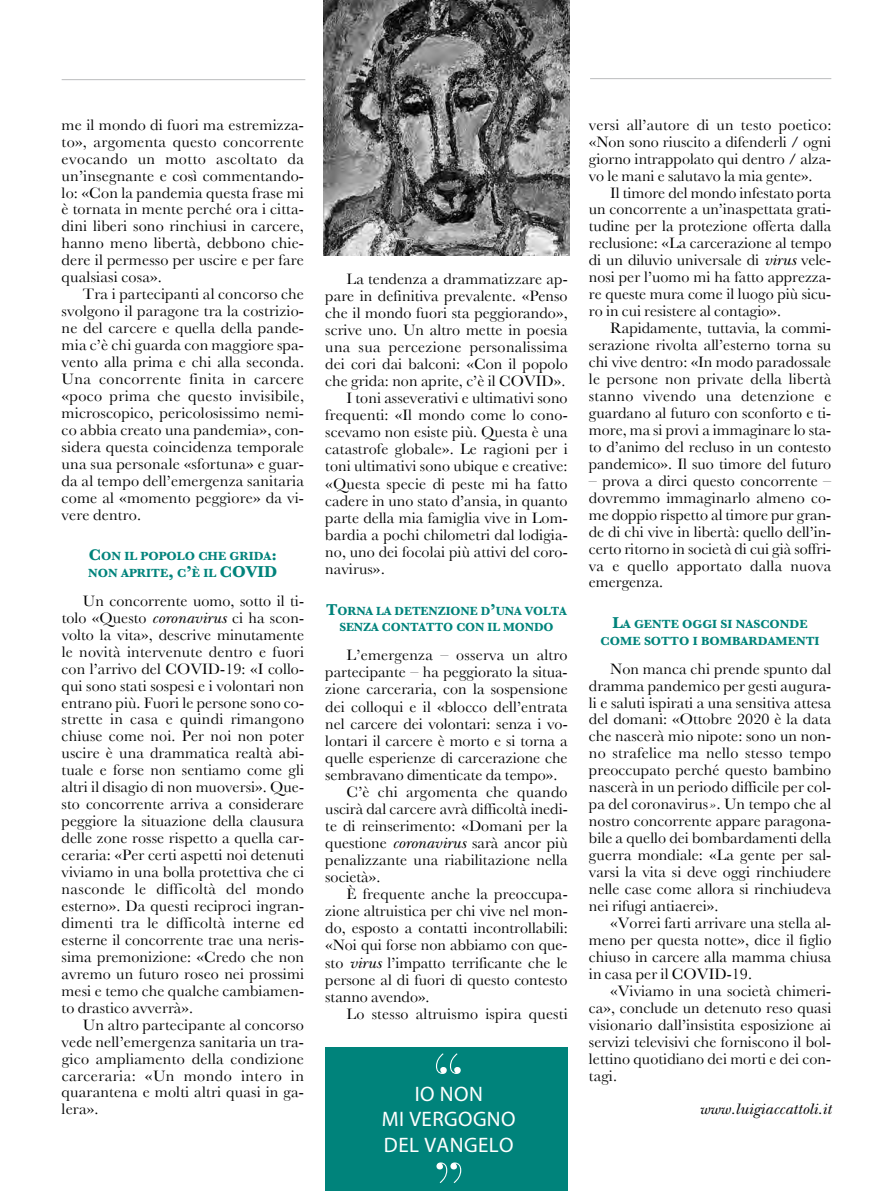
<style>
.page{position:relative;width:893px;height:1191px;background:#fff}
.page>*{position:absolute;margin:0;border:0;box-sizing:border-box;transform-origin:0 0}
.t1{font:72px "Bauer Bodoni Std";color:#fff}
.t2{font:21px/25px "Myriad Pro";letter-spacing:.02em;color:#fff}
.t3{font:700 16.5px "Baskerville";color:#00837b}
.t4{font:15.75px/17px "Baskerville";letter-spacing:.005em;color:#000;text-align:justify}
.t5{font:italic 15.75px "New Baskerville Std";letter-spacing:.005em;color:#000}
.t6{font:700 12.3px/16.5px "Baskerville";color:#00837b;text-align:center}
.s1{font-size:16.5px}
.s2{font-family:"New Baskerville Std";font-style:italic}
</style>
<div class="page">
<hr style="left:590px;top:78px;width:241px;height:1px;background:#bbbdbe">
<hr style="left:62px;top:79px;width:243px;height:1px;background:#bbbdbe">
<img style="left:324px;top:0;width:245px;height:255px">
<div style="left:325px;top:1047px;width:243px;height:144px;background:#00837b"></div>
<p class="t4" style="left:62px;top:116px;width:244px">me il mondo di fuori ma estremizza&shy;to», argomenta questo concorrente evocando un motto ascoltato da un’insegnante e così commentando&shy;lo: «Con la pandemia questa frase mi è tornata in mente perché ora i citta&shy;dini liberi sono rinchiusi in carcere, hanno meno libertà, debbono chie&shy;dere il permesso per uscire e per fare qualsiasi cosa».</p>
<p class="t4" style="left:62px;top:285px;width:244px;text-indent:21px">Tra i partecipanti al concorso che svolgono il paragone tra la costrizio&shy;ne del carcere e quella della pande&shy;mia c’è chi guarda con maggiore spa&shy;vento alla prima e chi alla seconda.<br>Una concorrente finita in carcere «poco prima che questo invisibile, microscopico, pericolosissimo nemi&shy;co abbia creato una pandemia», con&shy;sidera questa coincidenza temporale una sua personale «sfortuna» e guar&shy;da al tempo dell’emergenza sanitaria come al «momento peggiore» da vi&shy;vere dentro.</p>
<p class="t6" style="left:88px;top:548px;width:190px;text-align:left"><span class="s1">C</span>ON IL POPOLO CHE GRIDA<span class="s1">:<br></span>NON APRITE<span class="s1">,</span> C<span class="s1">’</span>È IL <span class="s1">COVI</span></p>
<p class="t3" style="left:264px;top:562px;width:15px">D</p>
<p class="t4" style="left:62px;top:592px;width:244px;text-indent:21px">Un concorrente uomo, sotto il ti&shy;tolo «Questo <span class="s2">coronavirus</span> ci ha scon&shy;volto la vita», descrive minutamente le novità intervenute dentro e fuori con l’arrivo del COVID-19: «I collo&shy;qui sono stati sospesi e i volontari non entrano più. Fuori le persone sono co&shy;strette in casa e quindi rimangono chiuse come noi. Per noi non poter uscire è una drammatica realtà abi&shy;tuale e forse non sentiamo come gli altri il disagio di non muoversi». Que&shy;sto concorrente arriva a considerare peggiore la situazione della clausura delle zone rosse rispetto a quella car&shy;ceraria: «Per certi aspetti noi detenuti viviamo in una bolla protettiva che ci nasconde le difficoltà del mondo esterno». Da questi reciproci ingran&shy;dimenti tra le difficoltà interne ed esterne il concorrente trae una neris&shy;sima premonizione: «Credo che non avremo un futuro roseo nei prossimi mesi e temo che qualche cambiamen&shy;to drastico avverrà».</p>
<p class="t4" style="left:62px;top:1016px;width:244px;text-indent:21px">Un altro partecipante al concorso vede nell’emergenza sanitaria un tra&shy;gico ampliamento della condizione carceraria: «Un mondo intero in quarantena e molti altri quasi in ga&shy;lera».</p>
<p class="t4" style="left:347px;top:270px;width:223px">La tendenza a drammatizzare ap-</p>
<p class="t4" style="left:325px;top:287px;width:244px">pare in definitiva prevalente. «Penso</p>
<p class="t4" style="left:325px;top:304px;width:244px">che il mondo fuori sta peggiorando»,</p>
<p class="t4" style="left:325px;top:321px;width:244px">scrive uno. Un altro mette in poesia</p>
<p class="t4" style="left:325px;top:338px;width:244px">una sua percezione personalissima</p>
<p class="t4" style="left:325px;top:355px;width:244px">dei cori dai balconi: «Con il popolo</p>
<p class="t4" style="left:325px;top:372px;width:242px">che grida: non aprite, c’è il COVID».</p>
<p class="t4" style="left:347px;top:389px;width:223px">I toni asseverativi e ultimativi sono</p>
<p class="t4" style="left:325px;top:406px;width:244px">frequenti: «Il mondo come lo cono-</p>
<p class="t4" style="left:325px;top:423px;width:244px">scevamo non esiste più. Questa è una</p>
<p class="t4" style="left:325px;top:440px;width:244px">catastrofe globale». Le ragioni per i</p>
<p class="t4" style="left:325px;top:458px;width:244px">toni ultimativi sono ubique e creative:</p>
<p class="t4" style="left:325px;top:475px;width:244px">«Questa specie di peste mi ha fatto</p>
<p class="t4" style="left:325px;top:492px;width:244px">cadere in uno stato d’ansia, in quanto</p>
<p class="t4" style="left:325px;top:509px;width:244px">parte della mia famiglia vive in Lom-</p>
<p class="t4" style="left:325px;top:526px;width:244px">bardia a pochi chilometri dal lodigia-</p>
<p class="t4" style="left:325px;top:543px;width:244px">no, uno dei focolai più attivi del coro-</p>
<p class="t4" style="left:325px;top:560px;width:61px">navirus»<span class="s2">.</span></p>
<p class="t6" style="left:326px;top:602px;width:242px"><span class="s1">T</span>ORNA LA DETENZIONE D<span class="s1">’</span>UNA VOLTA<br>SENZA CONTATTO CON IL MONDO</p>
<p class="t4" style="left:347px;top:646px;width:223px">L’emergenza – osserva un altro</p>
<p class="t4" style="left:325px;top:663px;width:244px">partecipante – ha peggiorato la situa-</p>
<p class="t4" style="left:325px;top:680px;width:244px">zione carceraria, con la sospensione</p>
<p class="t4" style="left:325px;top:698px;width:244px">dei colloqui e il «blocco dell’entrata</p>
<p class="t4" style="left:325px;top:715px;width:244px">nel carcere dei volontari: senza i vo-</p>
<p class="t4" style="left:325px;top:732px;width:244px">lontari il carcere è morto e si torna a</p>
<p class="t4" style="left:325px;top:749px;width:244px">quelle esperienze di carcerazione che</p>
<p class="t4" style="left:325px;top:766px;width:234px">sembravano dimenticate da tempo».</p>
<p class="t4" style="left:347px;top:783px;width:223px">C’è chi argomenta che quando</p>
<p class="t4" style="left:325px;top:800px;width:244px">uscirà dal carcere avrà difficoltà inedi-</p>
<p class="t4" style="left:325px;top:817px;width:244px">te di reinserimento: «Domani per la</p>
<p class="t4" style="left:325px;top:834px;width:244px">questione <span class="s2">coronavirus</span> sarà ancor più</p>
<p class="t4" style="left:325px;top:851px;width:244px">penalizzante una riabilitazione nella</p>
<p class="t4" style="left:325px;top:868px;width:57px">società».</p>
<p class="t4" style="left:347px;top:885px;width:223px">È frequente anche la preoccupa-</p>
<p class="t4" style="left:325px;top:902px;width:244px">zione altruistica per chi vive nel mon-</p>
<p class="t4" style="left:325px;top:919px;width:244px">do, esposto a contatti incontrollabili:</p>
<p class="t4" style="left:325px;top:936px;width:244px">«Noi qui forse non abbiamo con que-</p>
<p class="t4" style="left:325px;top:953px;width:244px">sto <span class="s2">virus</span> l’impatto terrificante che le</p>
<p class="t4" style="left:325px;top:970px;width:244px">persone al di fuori di questo contesto</p>
<p class="t4" style="left:325px;top:988px;width:106px">stanno avendo».</p>
<p class="t4" style="left:347px;top:1005px;width:223px">Lo stesso altruismo ispira questi</p>
<h1 class="t1" style="left:430px;top:1037px;width:37px">“</h1>
<h2 class="t2" style="left:382px;top:1107px;width:135px">MI VERGOGNO<br>DEL VANGELO</h2>
<h1 class="t1" style="left:467px;top:1199px;width:37px;rotate:-180deg">“</h1>
<h2 class="t2" style="left:415px;top:1082px;width:70px">IO NON</h2>
<p class="t4" style="left:589px;top:116px;width:244px">versi all’autore di un testo poetico: «Non sono riuscito a difenderli / ogni giorno intrappolato qui dentro / alza&shy;vo le mani e salutavo la mia gente».</p>
<p class="t4" style="left:589px;top:184px;width:244px;text-indent:21px">Il timore del mondo infestato porta un concorrente a un’inaspettata grati&shy;tudine per la protezione offerta dalla reclusione: «La carcerazione al tempo di un diluvio universale di <span class="s2">virus</span> vele&shy;nosi per l’uomo mi ha fatto apprezza&shy;re queste mura come il luogo più sicu&shy;ro in cui resistere al contagio».</p>
<p class="t4" style="left:589px;top:319px;width:244px;text-indent:21px">Rapidamente, tuttavia, la commi&shy;serazione rivolta all’esterno torna su chi vive dentro: «In modo paradossale le persone non private della libertà stanno vivendo una detenzione e guardano al futuro con sconforto e ti&shy;more, ma si provi a immaginare lo sta&shy;to d’animo del recluso in un contesto pandemico». Il suo timore del futuro</p>
<p class="t4" style="left:589px;top:472px;width:244px">– prova a dirci questo concorrente – dovremmo immaginarlo almeno co&shy;me doppio rispetto al timore pur gran&shy;de di chi vive in libertà: quello dell’in&shy;certo ritorno in società di cui già soffri&shy;va e quello apportato dalla nuova emergenza.</p>
<p class="t6" style="left:601px;top:616px;width:220px"><span class="s1">L</span>A GENTE OGGI SI NASCONDE<br>COME SOTTO I BOMBARDAMENTI</p>
<p class="t4" style="left:589px;top:660px;width:244px;text-indent:21px">Non manca chi prende spunto dal dramma pandemico per gesti augura&shy;li e saluti ispirati a una sensitiva attesa del domani: «Ottobre 2020 è la data che nascerà mio nipote: sono un non&shy;no strafelice ma nello stesso tempo preoccupato perché questo bambino nascerà in un periodo difficile per col&shy;pa del coronavirus<span class="s2">».</span> Un tempo che al nostro concorrente appare paragona&shy;bile a quello dei bombardamenti della guerra mondiale: «La gente per sal&shy;varsi la vita si deve oggi rinchiudere nelle case come allora si rinchiudeva nei rifugi antiaerei».</p>
<p class="t4" style="left:589px;top:914px;width:244px;text-indent:21px">«Vorrei farti arrivare una stella al&shy;meno per questa notte», dice il figlio chiuso in carcere alla mamma chiusa in casa per il COVID-19.</p>
<p class="t4" style="left:589px;top:982px;width:244px;text-indent:21px">«Viviamo in una società chimeri&shy;ca», conclude un detenuto reso quasi visionario dall’insistita esposizione ai servizi televisivi che forniscono il bol&shy;lettino quotidiano dei morti e dei con&shy;tagi.</p>
<p class="t5" style="left:700px;top:1100px;width:133px">www.luigiaccattoli.it</p>
</div>
